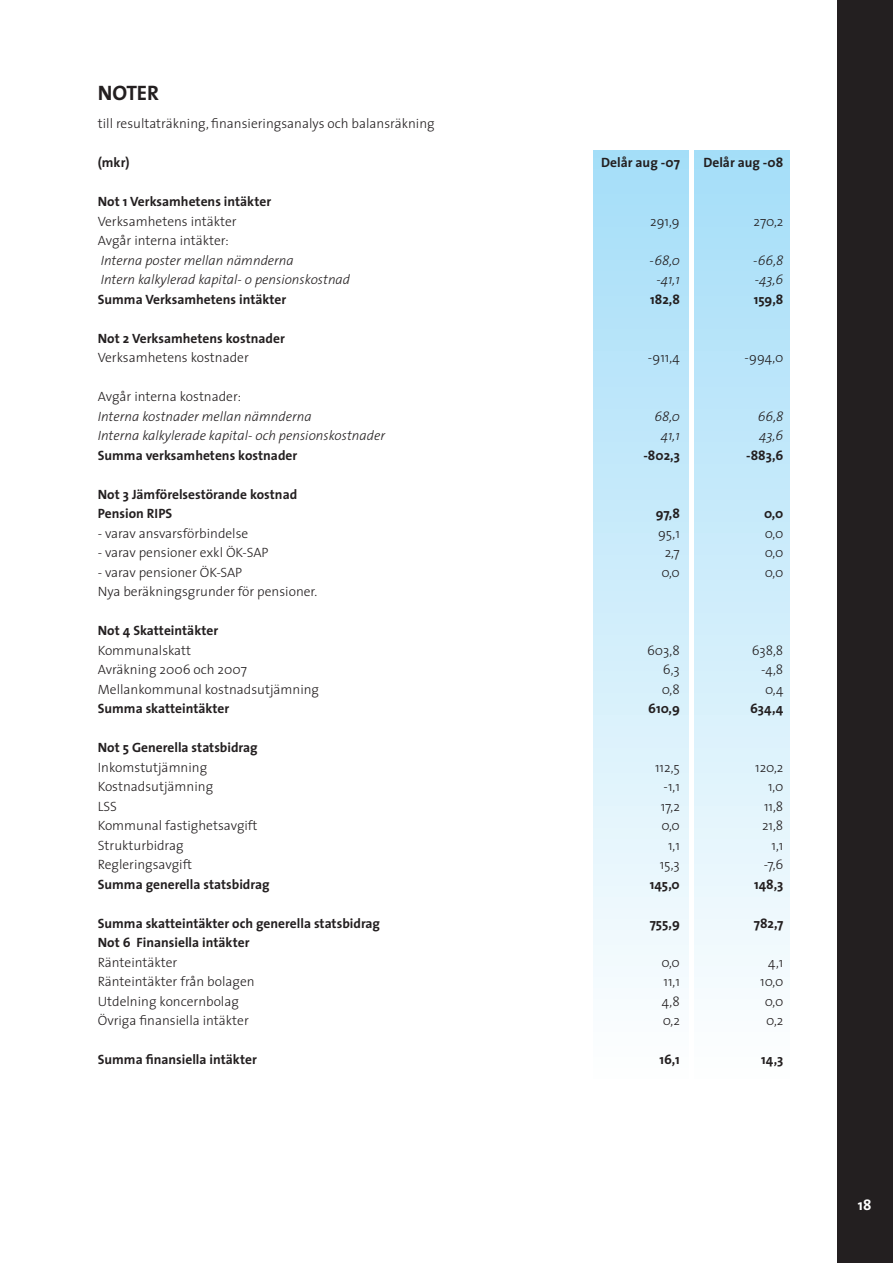
<style>
.page{position:relative;width:893px;height:1263px;background:#fff}
.page>*{position:absolute;margin:0;border:0;box-sizing:border-box;transform-origin:0 0}
.Mellanrubrik{font:700 21px "The Sans";color:#231f20}
.t1{font:700 15px "The Sans";color:#fff}
.Sifferdel{font:300 13.5px "The Sans";color:#231f20}
.Sifferdel-2{font:700 13.5px "The Sans";color:#231f20}
.Sifferdel-3{font:italic 300 13.5px "The Sans";color:#231f20}
</style>
<div class="page">
<div style="left:837px;top:0;width:56px;height:1263px;background:#231f20"></div>
<div style="left:694px;top:150px;width:95px;height:929px;background:linear-gradient(to bottom,#a4def8,#fdfefe)"></div>
<div style="left:594px;top:150px;width:95px;height:929px;background:linear-gradient(to bottom,#a4def8,#fdfefe)"></div>
<p class="Mellanrubrik" style="left:98px;top:76px;width:63px">NOTER</p>
<p class="Sifferdel" style="left:98px;top:113px;width:338px">till resultaträkning, finansieringsanalys och balansräkning</p>
<p class="Sifferdel-2" style="left:98px;top:151px;width:33px">(mkr)</p>
<p class="Sifferdel-2" style="left:601px;top:151px;width:80px">Delår aug -07</p>
<p class="Sifferdel-2" style="left:703px;top:151px;width:81px">Delår aug -08</p>
<p class="Sifferdel-2" style="left:98px;top:190px;width:175px">Not 1 Verksamhetens intäkter</p>
<p class="Sifferdel" style="left:98px;top:210px;width:140px">Verksamhetens intäkter</p>
<p class="Sifferdel" style="left:650px;top:210px;width:31px">291,9</p>
<p class="Sifferdel" style="left:753px;top:210px;width:31px">270,2</p>
<p class="Sifferdel" style="left:98px;top:230px;width:133px">Avgår interna intäkter:</p>
<p class="Sifferdel-3" style="left:101px;top:249px;width:195px">Interna poster mellan nämnderna</p>
<p class="Sifferdel-3" style="left:650px;top:249px;width:32px">-68,0</p>
<p class="Sifferdel-3" style="left:753px;top:249px;width:32px">-66,8</p>
<p class="Sifferdel-3" style="left:101px;top:269px;width:251px">Intern kalkylerad kapital- o pensionskostnad</p>
<p class="Sifferdel-3" style="left:657px;top:269px;width:25px">-41,1</p>
<p class="Sifferdel-3" style="left:755px;top:269px;width:30px">-43,6</p>
<p class="Sifferdel-2" style="left:98px;top:288px;width:190px">Summa Verksamhetens intäkter</p>
<p class="Sifferdel-2" style="left:650px;top:288px;width:31px">182,8</p>
<p class="Sifferdel-2" style="left:754px;top:288px;width:31px">159,8</p>
<p class="Sifferdel-2" style="left:98px;top:327px;width:188px">Not 2 Verksamhetens kostnader</p>
<p class="Sifferdel" style="left:98px;top:347px;width:153px">Verksamhetens kostnader</p>
<p class="Sifferdel" style="left:648px;top:347px;width:33px">-911,4</p>
<p class="Sifferdel" style="left:744px;top:347px;width:40px">-994,0</p>
<p class="Sifferdel" style="left:98px;top:386px;width:145px">Avgår interna kostnader:</p>
<p class="Sifferdel-3" style="left:98px;top:405px;width:215px">Interna kostnader mellan nämnderna</p>
<p class="Sifferdel-3" style="left:654px;top:405px;width:27px">68,0</p>
<p class="Sifferdel-3" style="left:758px;top:405px;width:27px">66,8</p>
<p class="Sifferdel-3" style="left:98px;top:425px;width:289px">Interna kalkylerade kapital- och pensionskostnader</p>
<p class="Sifferdel-3" style="left:661px;top:425px;width:20px">41,1</p>
<p class="Sifferdel-3" style="left:759px;top:425px;width:25px">43,6</p>
<p class="Sifferdel-2" style="left:98px;top:444px;width:201px">Summa verksamhetens kostnader</p>
<p class="Sifferdel-2" style="left:643px;top:444px;width:38px">-802,3</p>
<p class="Sifferdel-2" style="left:746px;top:444px;width:39px">-883,6</p>
<p class="Sifferdel-2" style="left:98px;top:483px;width:201px">Not 3 Jämförelsestörande kostnad</p>
<p class="Sifferdel-2" style="left:98px;top:502px;width:76px">Pension RI PS</p>
<p class="Sifferdel-2" style="left:656px;top:502px;width:26px">97,8</p>
<p class="Sifferdel-2" style="left:764px;top:502px;width:21px">0,0</p>
<p class="Sifferdel" style="left:98px;top:522px;width:152px">- varav ansvarsförbindelse</p>
<p class="Sifferdel" style="left:658px;top:522px;width:23px">95,1</p>
<p class="Sifferdel" style="left:765px;top:522px;width:20px">0,0</p>
<p class="Sifferdel" style="left:98px;top:542px;width:172px">- varav pensioner exkl ÖK-SAP</p>
<p class="Sifferdel" style="left:665px;top:542px;width:17px">2,7</p>
<p class="Sifferdel" style="left:765px;top:542px;width:20px">0,0</p>
<p class="Sifferdel" style="left:98px;top:561px;width:146px">- varav pensioner ÖK-SAP</p>
<p class="Sifferdel" style="left:661px;top:561px;width:20px">0,0</p>
<p class="Sifferdel" style="left:765px;top:561px;width:20px">0,0</p>
<p class="Sifferdel" style="left:98px;top:581px;width:221px">Nya beräkningsgrunder för pensioner.</p>
<p class="Sifferdel-2" style="left:98px;top:619px;width:122px">Not 4 Skatteintäkter</p>
<p class="Sifferdel" style="left:98px;top:639px;width:95px">Kommunalskatt</p>
<p class="Sifferdel" style="left:647px;top:639px;width:34px">603,8</p>
<p class="Sifferdel" style="left:752px;top:639px;width:33px">638,8</p>
<p class="Sifferdel" style="left:98px;top:659px;width:151px">Avräkning 2006 och 2007</p>
<p class="Sifferdel" style="left:663px;top:659px;width:18px">6,3</p>
<p class="Sifferdel" style="left:761px;top:659px;width:24px">-4,8</p>
<p class="Sifferdel" style="left:98px;top:678px;width:223px">Mellankommunal kostnadsutjämning</p>
<p class="Sifferdel" style="left:662px;top:678px;width:19px">0,8</p>
<p class="Sifferdel" style="left:765px;top:678px;width:20px">0,4</p>
<p class="Sifferdel-2" style="left:98px;top:697px;width:133px">Summa skatteintäkter</p>
<p class="Sifferdel-2" style="left:648px;top:697px;width:33px">610,9</p>
<p class="Sifferdel-2" style="left:750px;top:697px;width:35px">634,4</p>
<p class="Sifferdel-2" style="left:98px;top:736px;width:161px">Not 5 Generella statsbidrag</p>
<p class="Sifferdel" style="left:98px;top:756px;width:111px">Inkomstutjämning</p>
<p class="Sifferdel" style="left:655px;top:756px;width:26px">112,5</p>
<p class="Sifferdel" style="left:755px;top:756px;width:30px">120,2</p>
<p class="Sifferdel" style="left:98px;top:776px;width:117px">Kostnadsutjämning</p>
<p class="Sifferdel" style="left:663px;top:776px;width:18px">-1,1</p>
<p class="Sifferdel" style="left:768px;top:776px;width:17px">1,0</p>
<p class="Sifferdel" style="left:98px;top:795px;width:21px">LSS</p>
<p class="Sifferdel" style="left:661px;top:795px;width:21px">17,2</p>
<p class="Sifferdel" style="left:764px;top:795px;width:21px">11,8</p>
<p class="Sifferdel" style="left:98px;top:815px;width:161px">Kommunal fastighetsavgift</p>
<p class="Sifferdel" style="left:661px;top:815px;width:20px">0,0</p>
<p class="Sifferdel" style="left:762px;top:815px;width:23px">21,8</p>
<p class="Sifferdel" style="left:98px;top:834px;width:87px">Strukturbidrag</p>
<p class="Sifferdel" style="left:668px;top:834px;width:13px">1,1</p>
<p class="Sifferdel" style="left:771px;top:834px;width:13px">1,1</p>
<p class="Sifferdel" style="left:98px;top:854px;width:96px">Regleringsavgift</p>
<p class="Sifferdel" style="left:660px;top:854px;width:22px">15,3</p>
<p class="Sifferdel" style="left:764px;top:854px;width:21px">-7,6</p>
<p class="Sifferdel-2" style="left:98px;top:873px;width:173px">Summa generella statsbidrag</p>
<p class="Sifferdel-2" style="left:650px;top:873px;width:31px">145,0</p>
<p class="Sifferdel-2" style="left:754px;top:873px;width:31px">148,3</p>
<p class="Sifferdel-2" style="left:98px;top:912px;width:284px">Summa skatteintäkter och generella statsbidrag</p>
<p class="Sifferdel-2" style="left:650px;top:912px;width:32px">755,9</p>
<p class="Sifferdel-2" style="left:754px;top:912px;width:31px">782,7</p>
<p class="Sifferdel-2" style="left:98px;top:931px;width:153px">Not 6 Finansiella intäkter</p>
<p class="Sifferdel" style="left:98px;top:951px;width:81px">Ränteintäkter</p>
<p class="Sifferdel" style="left:661px;top:951px;width:20px">0,0</p>
<p class="Sifferdel" style="left:768px;top:951px;width:17px">4,1</p>
<p class="Sifferdel" style="left:98px;top:971px;width:158px">Ränteintäkter från bolagen</p>
<p class="Sifferdel" style="left:663px;top:971px;width:18px">11,1</p>
<p class="Sifferdel" style="left:760px;top:971px;width:25px">10,0</p>
<p class="Sifferdel" style="left:98px;top:990px;width:143px">Utdelning koncernbolag</p>
<p class="Sifferdel" style="left:662px;top:990px;width:19px">4,8</p>
<p class="Sifferdel" style="left:765px;top:990px;width:20px">0,0</p>
<p class="Sifferdel" style="left:98px;top:1010px;width:153px">Övriga finansiella intäkter</p>
<p class="Sifferdel" style="left:663px;top:1010px;width:19px">0,2</p>
<p class="Sifferdel" style="left:766px;top:1010px;width:19px">0,2</p>
<p class="Sifferdel-2" style="left:98px;top:1048px;width:160px">Summa finansiella intäkter</p>
<p class="Sifferdel-2" style="left:659px;top:1048px;width:22px">16,1</p>
<p class="Sifferdel-2" style="left:761px;top:1048px;width:24px">14,3</p>
<p class="t1" style="left:858px;top:1192px;width:15px">18</p>
</div>
